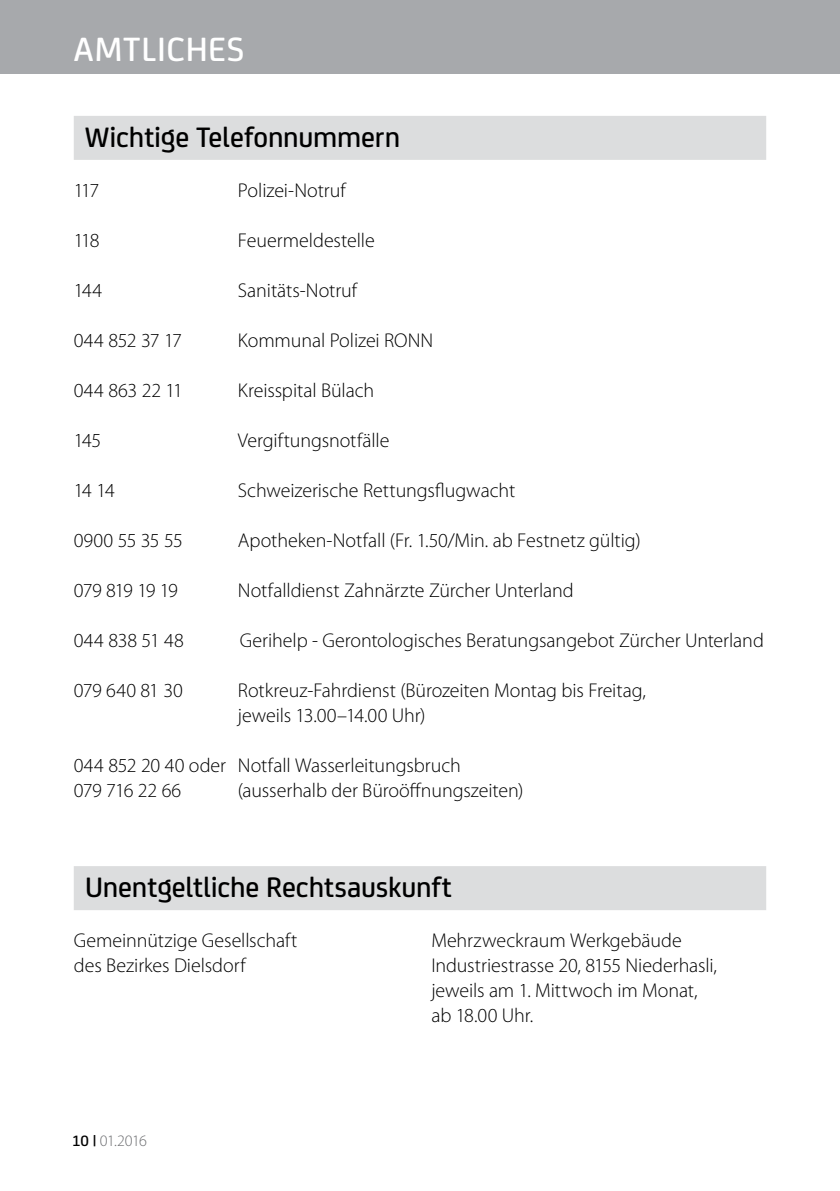
<style>
.page{position:relative;width:840px;height:1191px;background:#fff}
.page>*{position:absolute;margin:0;border:0;box-sizing:border-box;transform-origin:0 0}
.t1{font:500 36px "FS Joey";letter-spacing:.02em;color:#fff}
.t2{font:500 30px "FS Joey";letter-spacing:-.005em;color:#000}
.t3{font:300 20px/25px "Myriad Pro";letter-spacing:-.005em;color:#000}
.t4{font:300 20px "Myriad Pro";letter-spacing:-.025em;color:#000}
.t5{font:300 20px "Myriad Pro";letter-spacing:-.06em;color:#000}
.t6{font:300 16px "Myriad Pro";letter-spacing:-.04em;color:#6d6e71}
.s1{font-family:"FS Joey";font-weight:500;color:#000}
</style>
<div class="page">
<div style="left:0;top:0;width:839px;height:74px;background:#a7a9ac"></div>
<div style="left:74px;top:116px;width:691px;height:44px;background:#dcddde"></div>
<div style="left:74px;top:866px;width:691px;height:44px;background:#dcddde"></div>
<h1 class="t1" style="left:74px;top:23px;width:172px">AMTLICHES</h1>
<h2 class="t2" style="left:85px;top:115px;width:316px">Wichtige Telefonnummern</h2>
<p class="t3" style="left:74px;top:178px;width:27px">117</p>
<p class="t3" style="left:238px;top:178px;width:109px">Polizei-Notruf</p>
<p class="t3" style="left:74px;top:228px;width:27px">118</p>
<p class="t3" style="left:238px;top:228px;width:138px">Feuermeldestelle</p>
<p class="t3" style="left:74px;top:278px;width:30px">144</p>
<p class="t3" style="left:238px;top:278px;width:121px">Sanitäts-Notruf</p>
<p class="t4" style="left:74px;top:329px;width:110px">044 852 37 17</p>
<p class="t3" style="left:238px;top:328px;width:196px">Kommunal Polizei RONN</p>
<p class="t3" style="left:74px;top:378px;width:110px">044 863 22 11</p>
<p class="t3" style="left:238px;top:378px;width:138px">Kreisspital Bülach</p>
<p class="t3" style="left:74px;top:428px;width:29px">145</p>
<p class="t3" style="left:238px;top:428px;width:153px">Vergiftungsnotfälle</p>
<p class="t3" style="left:74px;top:478px;width:42px">14 14</p>
<p class="t3" style="left:238px;top:478px;width:279px">Schweizerische Rettungsflugwacht</p>
<p class="t3" style="left:74px;top:528px;width:110px">0900 55 35 55</p>
<p class="t3" style="left:238px;top:528px;width:404px">Apotheken-Notfall (Fr. 1.50/Min. ab Festnetz gültig)</p>
<p class="t5" style="left:74px;top:579px;width:105px">079 819 19 19</p>
<p class="t3" style="left:238px;top:578px;width:337px">Notfalldienst Zahnärzte Zürcher Unterland</p>
<p class="t3" style="left:74px;top:628px;width:112px">044 838 51 48</p>
<p class="t3" style="left:240px;top:628px;width:525px">Gerihelp - Gerontologisches Beratungsangebot Zürcher Unterland</p>
<p class="t3" style="left:74px;top:678px;width:110px">079 640 81 30</p>
<p class="t3" style="left:238px;top:678px;width:409px">Rotkreuz-Fahrdienst (Bürozeiten Montag bis Freitag, jeweils 13.00–14.00 Uhr)</p>
<p class="t3" style="left:74px;top:753px;width:388px">044 852 20 40 oder Notfall Wasserleitungsbruch<br>079 716 22 66</p>
<p class="t3" style="left:238px;top:778px;width:287px">(ausserhalb der Büroöffnungszeiten)</p>
<h2 class="t2" style="left:85px;top:865px;width:368px">Unentgeltliche Rechtsauskunft</h2>
<p class="t3" style="left:74px;top:928px;width:225px">Gemeinnützige Gesellschaft</p>
<p class="t3" style="left:431px;top:928px;width:252px">Mehrzweckraum Werkgebäude</p>
<p class="t3" style="left:74px;top:953px;width:173px">des Bezirkes Dielsdorf</p>
<p class="t3" style="left:431px;top:953px;width:287px">Industriestrasse 20, 8155 Niederhasli, jeweils am 1. Mittwoch im Monat, ab 18.00 Uhr.</p>
<p class="t6" style="left:72px;top:1132px;width:76px"><span class="s1">10 |</span> 01.2016</p>
</div>
